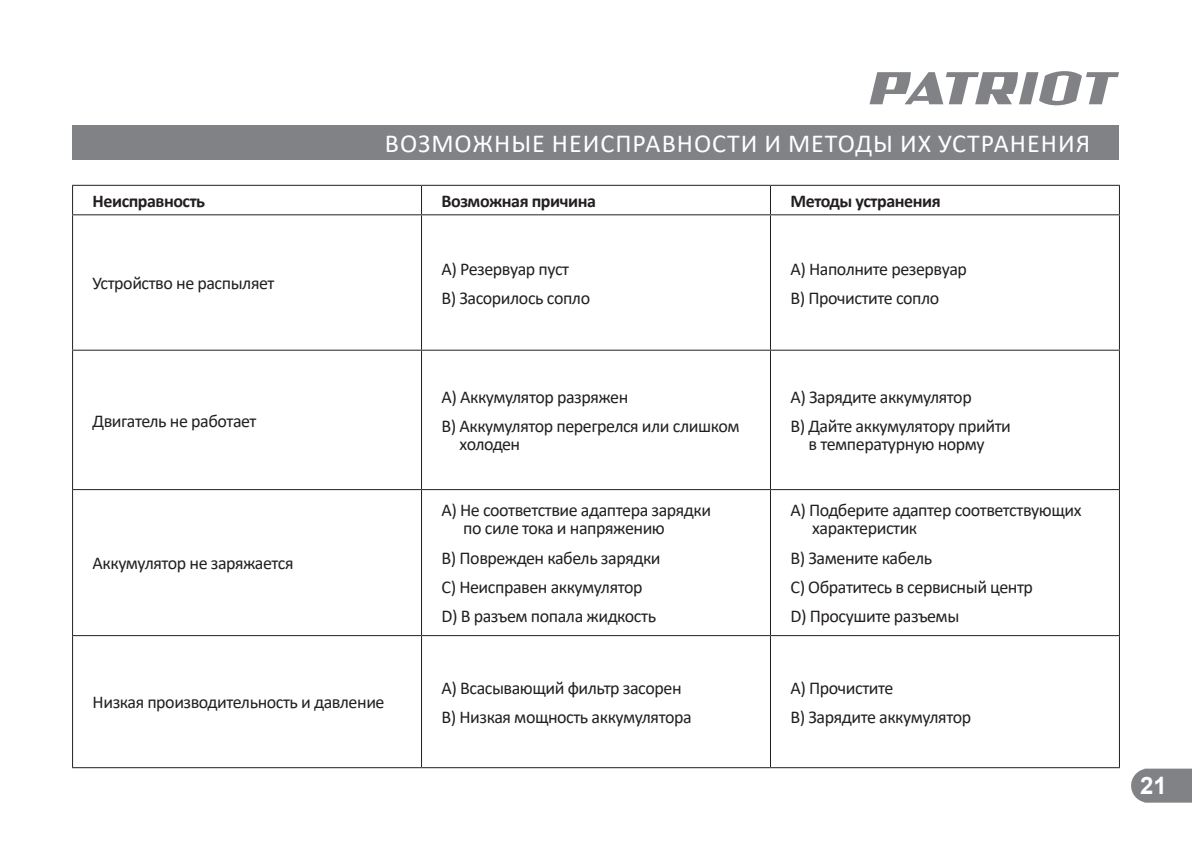
<style>
.page{position:relative;width:1192px;height:842px;background:#fff}
.page>*{position:absolute;margin:0;border:0;box-sizing:border-box;transform-origin:0 0}
.t1{font:26px "Calibri";letter-spacing:.04em;color:#fff}
.t2{font:700 24px "Arial";color:#fff}
.t3{font:18px/29.4px "Calibri";letter-spacing:-.025em;color:#231f20}
.t4{font:700 18px "Calibri";letter-spacing:-.025em;color:#231f20}
</style>
<div class="page">
<hr style="left:72px;top:185px;width:349px;height:1px;background:#231f20">
<svg style="left:72px;top:186px;width:1px;height:28px"></svg>
<hr style="left:421px;top:185px;width:349px;height:1px;background:#231f20">
<svg style="left:421px;top:186px;width:1px;height:28px"></svg>
<hr style="left:770px;top:185px;width:350px;height:1px;background:#231f20">
<svg style="left:770px;top:186px;width:1px;height:28px"></svg>
<svg style="left:1119px;top:186px;width:1px;height:28px"></svg>
<hr style="left:72px;top:214px;width:349px;height:1px;background:#231f20">
<hr style="left:72px;top:215px;width:1px;height:135px;background:#231f20">
<hr style="left:421px;top:214px;width:349px;height:1px;background:#231f20">
<hr style="left:421px;top:215px;width:1px;height:135px;background:#231f20">
<hr style="left:770px;top:214px;width:350px;height:1px;background:#231f20">
<hr style="left:770px;top:215px;width:1px;height:135px;background:#231f20">
<hr style="left:1119px;top:215px;width:1px;height:135px;background:#231f20">
<hr style="left:72px;top:350px;width:349px;height:1px;background:#231f20">
<hr style="left:72px;top:351px;width:1px;height:138px;background:#231f20">
<hr style="left:421px;top:350px;width:349px;height:1px;background:#231f20">
<hr style="left:421px;top:351px;width:1px;height:138px;background:#231f20">
<hr style="left:770px;top:350px;width:350px;height:1px;background:#231f20">
<hr style="left:770px;top:351px;width:1px;height:138px;background:#231f20">
<hr style="left:1119px;top:351px;width:1px;height:138px;background:#231f20">
<hr style="left:72px;top:489px;width:349px;height:1px;background:#231f20">
<hr style="left:72px;top:490px;width:1px;height:145px;background:#231f20">
<hr style="left:421px;top:489px;width:349px;height:1px;background:#231f20">
<hr style="left:421px;top:490px;width:1px;height:145px;background:#231f20">
<hr style="left:770px;top:489px;width:350px;height:1px;background:#231f20">
<hr style="left:770px;top:490px;width:1px;height:145px;background:#231f20">
<hr style="left:1119px;top:490px;width:1px;height:145px;background:#231f20">
<hr style="left:72px;top:635px;width:349px;height:1px;background:#231f20">
<hr style="left:72px;top:636px;width:1px;height:131px;background:#231f20">
<hr style="left:421px;top:635px;width:349px;height:1px;background:#231f20">
<hr style="left:421px;top:636px;width:1px;height:131px;background:#231f20">
<hr style="left:770px;top:635px;width:350px;height:1px;background:#231f20">
<hr style="left:770px;top:636px;width:1px;height:131px;background:#231f20">
<hr style="left:1119px;top:636px;width:1px;height:131px;background:#231f20">
<hr style="left:72px;top:767px;width:349px;height:1px;background:#231f20">
<hr style="left:421px;top:767px;width:349px;height:1px;background:#231f20">
<hr style="left:770px;top:767px;width:350px;height:1px;background:#231f20">
<div style="left:72px;top:125px;width:1047px;height:34px;background:#808285"></div>
<svg style="left:1131px;top:768px;width:61px;height:34px;background:#898b8e"></svg>
<svg style="left:869px;top:71px;width:250px;height:34px"></svg>
<h1 class="t1" style="left:385px;top:125px;width:707px">ВОЗМОЖНЫЕ НЕИСПРАВНОСТИ И МЕТОДЫ ИХ УСТРАНЕНИЯ</h1>
<p class="t4" style="left:93px;top:188px;width:114px">Неисправность</p>
<p class="t4" style="left:441px;top:188px;width:156px">Возможная причина</p>
<p class="t4" style="left:790px;top:188px;width:152px">Методы устранения</p>
<p class="t3" style="left:93px;top:268px;width:183px">Устройство не распыляет</p>
<p class="t3" style="left:93px;top:405px;width:165px">Двигатель не работает</p>
<p class="t3" style="left:93px;top:548px;width:202px">Аккумулятор не заряжается</p>
<p class="t3" style="left:93px;top:687px;width:293px">Низкая производительность и давление</p>
<p class="t3" style="left:441px;top:253px;width:150px">А) Резервуар пуст<br>В) Засорилось сопло</p>
<p class="t3" style="left:790px;top:253px;width:178px">А) Наполните резервуар<br>В) Прочистите сопло</p>
<p class="t3" style="left:441px;top:382px;width:299px">А) Аккумулятор разряжен<br>В) Аккумулятор перегрелся или слишком</p>
<p class="t3" style="left:460px;top:429px;width:62px">холоден</p>
<p class="t3" style="left:463px;top:501px;width:249px;line-height:18px;text-indent:-22px">А) Не соответствие адаптера зарядки по силе тока и напряжению</p>
<p class="t3" style="left:441px;top:542px;width:221px">В) Поврежден кабель зарядки<br>С) Неисправен аккумулятор<br>D) В разъем попала жидкость</p>
<p class="t3" style="left:790px;top:382px;width:222px">А) Зарядите аккумулятор<br>В) Дайте аккумулятору прийти</p>
<p class="t3" style="left:808px;top:429px;width:178px">в температурную норму</p>
<p class="t3" style="left:812px;top:501px;width:271px;line-height:18px;text-indent:-22px">А) Подберите адаптер соответствующих характеристик</p>
<p class="t3" style="left:790px;top:542px;width:244px">В) Замените кабель<br>С) Обратитесь в сервисный центр<br>D) Просушите разъемы</p>
<p class="t3" style="left:441px;top:672px;width:252px">А) Всасывающий фильтр засорен<br>В) Низкая мощность аккумулятора</p>
<p class="t3" style="left:790px;top:672px;width:182px">А) Прочистите<br>В) Зарядите аккумулятор</p>
<h2 class="t2" style="left:1140px;top:769px;width:28px">21</h2>
</div>
